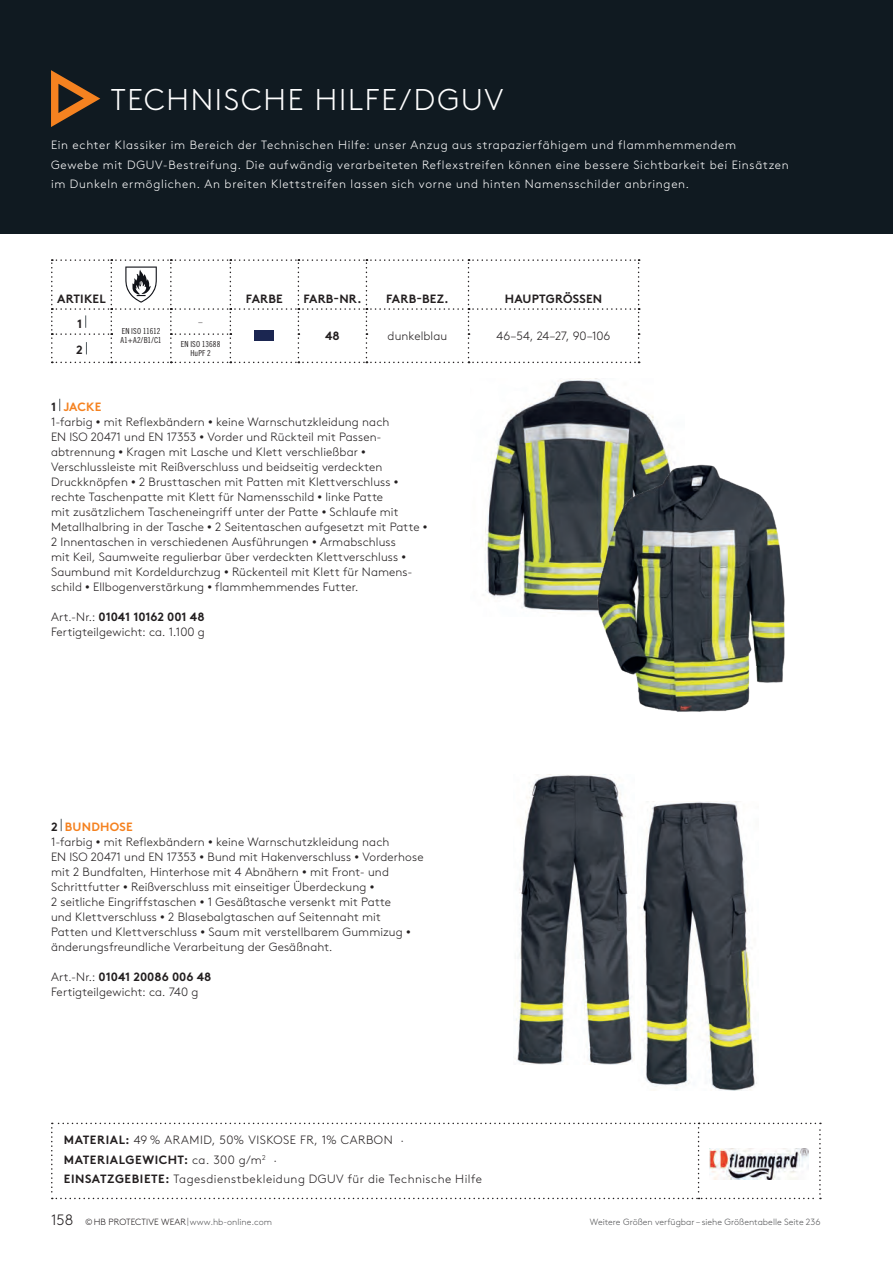
<style>
.page{position:relative;width:893px;height:1263px;background:#fff}
.page>*{position:absolute;margin:0;border:0;box-sizing:border-box;transform-origin:0 0}
.Seitentitel_Inhaltsv{font:300 30px "Brown Pro";letter-spacing:.06em;color:#fff}
.Fließtext{font:300 12px/15px "Brown Pro";letter-spacing:.01em;color:#231f20}
.Subline_Seitentitel{font:300 12px/19.5px "Brown Pro";letter-spacing:.06em;color:#fff}
.Material{font:300 12px/19.5px "Brown Pro";letter-spacing:.04em;color:#231f20}
.Fließtext-2{font:700 12px "Brown Pro";letter-spacing:.015em;color:#231f20}
.Artikelname{font:700 12px "Brown Pro";letter-spacing:.015em;color:#f58220}
.Artikelname-2{font:700 12px "Brown Pro";color:#231f20}
.t1{font:300 9px "Brown Pro";color:#57585a}
.Normentext{font:8.25px/9px "Trade Gothic Cond Eighteen";letter-spacing:.01em;color:#231f20}
.s1{color:#231f20}
.s2{font-weight:700}
.s3{font-size:15px;color:#231f20}
</style>
<div class="page">
<div style="left:0;top:0;width:893px;height:234px;background:#101a21"></div>
<svg style="left:51px;top:70px;width:49px;height:57px"></svg>
<img style="left:639px;top:801px;width:118px;height:290px">
<img style="left:515px;top:774px;width:118px;height:290px">
<svg style="left:51px;top:1123px;width:770px;height:76px"></svg>
<img style="left:485px;top:379px;width:190px;height:234px">
<img style="left:590px;top:463px;width:195px;height:249px">
<img style="left:709px;top:1148px;width:99px;height:31px">
<svg style="left:59px;top:399px;width:1px;height:12px"></svg>
<svg style="left:61px;top:819px;width:1px;height:12px"></svg>
<svg style="left:51px;top:259px;width:589px;height:104px"></svg>
<p class="Seitentitel_Inhaltsv" style="left:111px;top:77px;width:394px">TECHNISCHE HILFE/DGUV</p>
<p class="Subline_Seitentitel" style="left:51px;top:135px;width:739px">Ein echter Klassiker im Bereich der Technischen Hilfe: unser Anzug aus strapazierfähigem und flammhemmendem<br>Gewebe mit DGUV-Bestreifung. Die aufwändig verarbeiteten Reflexstreifen können eine bessere Sichtbarkeit bei Einsätzen im Dunkeln ermöglichen. An breiten Klettstreifen lassen sich vorne und hinten Namensschilder anbringen.</p>
<p class="Fließtext-2" style="left:57px;top:289px;width:50px">ARTIKEL</p>
<p class="Fließtext-2" style="left:246px;top:289px;width:38px">FARBE</p>
<p class="Fließtext-2" style="left:303px;top:289px;width:60px">FARB-NR.</p>
<p class="Fließtext-2" style="left:386px;top:289px;width:64px">FARB-BEZ.</p>
<p class="Fließtext-2" style="left:505px;top:289px;width:99px">HAUPTGRÖSSEN</p>
<p class="Artikelname-2" style="left:77px;top:314px;width:7px">1</p>
<p class="Normentext" style="left:121px;top:327px;width:43px">EN ISO 11612<br>A1+A2/B1/C1</p>
<p class="Normentext" style="left:199px;top:317px;width:6px">–</p>
<p class="Fließtext-2" style="left:325px;top:326px;width:16px">48</p>
<p class="Fließtext" style="left:388px;top:328px;width:61px">dunkelblau</p>
<p class="Fließtext" style="left:497px;top:328px;width:115px">46–54, 24–27, 90–106</p>
<p class="Artikelname-2" style="left:76px;top:340px;width:8px">2</p>
<p class="Normentext" style="left:181px;top:339px;width:41px;text-align:center">EN ISO 13688<br>HuPF 2</p>
<p class="Artikelname" style="left:51px;top:397px;width:52px"><span class="s1">1</span> JACKE</p>
<p class="Fließtext" style="left:51px;top:414px;width:378px">1-farbig <sup>•</sup> mit Reflexbändern <sup>•</sup> keine Warnschutzkleidung nach<br>EN ISO 20471 und EN 17353 <sup>•</sup> Vorder und Rückteil mit Passen&shy;abtrennung <sup>•</sup> Kragen mit Lasche und Klett verschließbar <sup>• </sup>Verschlussleiste mit Reißverschluss und beidseitig verdeckten Druckknöpfen <sup>•</sup> 2 Brusttaschen mit Patten mit Klettverschluss <sup>• </sup>rechte Taschenpatte mit Klett für Namensschild <sup>•</sup> linke Patte<br>mit zusätzlichem Tascheneingriff unter der Patte <sup>•</sup> Schlaufe mit Metallhalbring in der Tasche <sup>•</sup> 2 Seitentaschen aufgesetzt mit Patte <sup>• </sup>2 Innentaschen in verschiedenen Ausführungen <sup>•</sup> Armabschluss<br>mit Keil, Saumweite regulierbar über verdeckten Klettverschluss <sup>• </sup>Saumbund mit Kordeldurchzug <sup>•</sup> Rückenteil mit Klett für Namens&shy;schild <sup>•</sup> Ellbogenverstärkung <sup>•</sup> flammhemmendes Futter.</p>
<p class="Fließtext" style="left:51px;top:609px;width:155px">Art.-Nr.: <span class="s2">01041 10162 001 48<br></span>Fertigteilgewicht: ca. 1.100 g</p>
<p class="Artikelname" style="left:51px;top:817px;width:83px"><span class="s1">2</span> BUNDHOSE</p>
<p class="Fließtext" style="left:51px;top:834px;width:374px">1-farbig <sup>•</sup> mit Reflexbändern <sup>•</sup> keine Warnschutzkleidung nach<br>EN ISO 20471 und EN 17353 <sup>•</sup> Bund mit Hakenverschluss <sup>•</sup> Vorderhose mit 2 Bundfalten, Hinterhose mit 4 Abnähern <sup>•</sup> mit Front- und Schrittfutter <sup>•</sup> Reißverschluss mit einseitiger Überdeckung <sup>•<br></sup>2 seitliche Eingriffstaschen <sup>•</sup> 1 Gesäßtasche versenkt mit Patte<br>und Klettverschluss <sup>•</sup> 2 Blasebalgtaschen auf Seitennaht mit<br>Patten und Klettverschluss <sup>•</sup> Saum mit verstellbarem Gummizug <sup>• </sup>änderungsfreundliche Verarbeitung der Gesäßnaht.</p>
<p class="Fließtext" style="left:51px;top:969px;width:162px">Art.-Nr.: <span class="s2">01041 20086 006 48<br></span>Fertigteilgewicht: ca. 740 g</p>
<p class="Material" style="left:64px;top:1130px;width:420px"><span class="s2">MATERIAL:</span> 49 % ARAMID, 50% VISKOSE FR, 1% CARBON ·<br><span class="s2">MATERIALGEWICHT:</span> ca. 300 g/m<sup>2</sup> ·<br><span class="s2">EINSATZGEBIETE:</span> Tagesdienstbekleidung DGUV für die Technische Hilfe</p>
<p class="t1" style="left:51px;top:1215px;width:223px"><span class="s3">158</span> <span class="s1">©HB PROTECTIVE WEAR</span>|www.hb-online.com</p>
<p class="t1" style="left:590px;top:1215px;width:232px">Weitere Größen verfügbar – siehe Größentabelle Seite 236</p>
</div>
